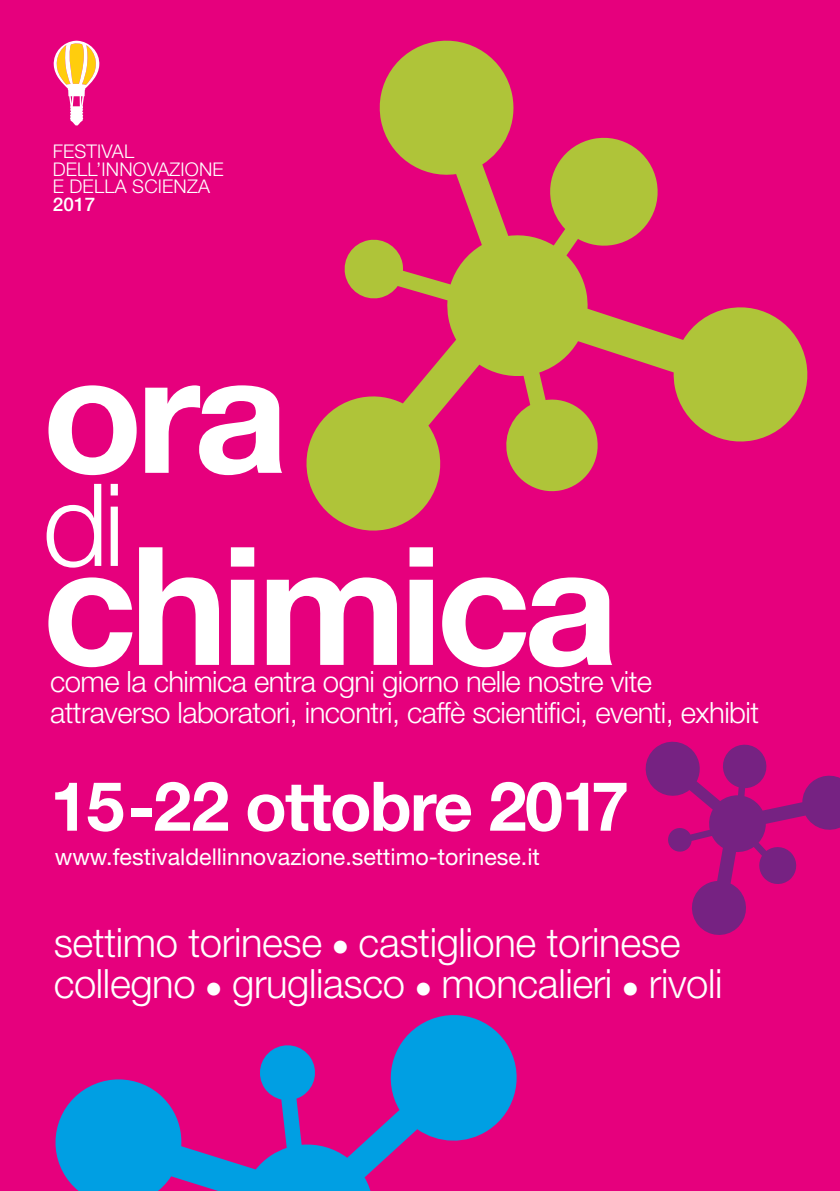
<style>
.page{position:relative;width:840px;height:1191px;background:#fff}
.page>*{position:absolute;margin:0;border:0;box-sizing:border-box;transform-origin:0 0}
.t1{font:700 164.6px "Helvetica Neue";letter-spacing:-.04em;color:#fff}
.t2{font:300 114.8px "Helvetica Neue";color:#fff}
.t3{font:700 68.4px "Helvetica Neue";letter-spacing:-.025em;color:#fff}
.t4{font:300 40.4px/41.8px "Helvetica Neue";letter-spacing:-.01em;color:#fff}
.t5{font:300 29.4px/30.4px "Helvetica Neue";letter-spacing:-.02em;color:#fff}
.t6{font:23.2px "Helvetica Neue";color:#fff}
.t7{font:300 18.8px/17.4px "Helvetica Neue";letter-spacing:.01em;color:#fff}
.t8{font:500 18.8px "Helvetica Neue";color:#fff}
</style>
<div class="page">
<div style="left:0;top:0;width:839px;height:1191px;background:#e6007d"></div>
<svg style="left:306px;top:40px;width:502px;height:491px"></svg>
<svg style="left:645px;top:741px;width:194px;height:194px"></svg>
<svg style="left:53px;top:41px;width:47px;height:84px"></svg>
<svg style="left:55px;top:1015px;width:462px;height:176px"></svg>
<p class="t7" style="left:53px;top:143px;width:172px">FESTIVAL<br>DELL’INNOVAZIONE<br>E DELLA SCIENZA</p>
<p class="t8" style="left:53px;top:193px;width:44px">2017</p>
<h1 class="t1" style="left:42px;top:312px;width:247px">ora</h1>
<h2 class="t2" style="left:42px;top:455px;width:84px">di</h2>
<h1 class="t1" style="left:42px;top:504px;width:577px">chimica</h1>
<p class="t5" style="left:50px;top:666px;width:710px">come la chimica entra ogni giorno nelle nostre vite attraverso laboratori, incontri, caffè scientifici, eventi, exhibit</p>
<h3 class="t3" style="left:50px;top:764px;width:580px">15-22 ottobre 2017</h3>
<p class="t6" style="left:55px;top:843px;width:486px">www.festivaldellinnovazione.settimo-torinese.it</p>
<h3 class="t4" style="left:54px;top:920px;width:670px">settimo torinese <sub>•</sub> castiglione torinese collegno <sub>•</sub> grugliasco <sub>•</sub> moncalieri <sub>•</sub> rivoli</h3>
</div>
